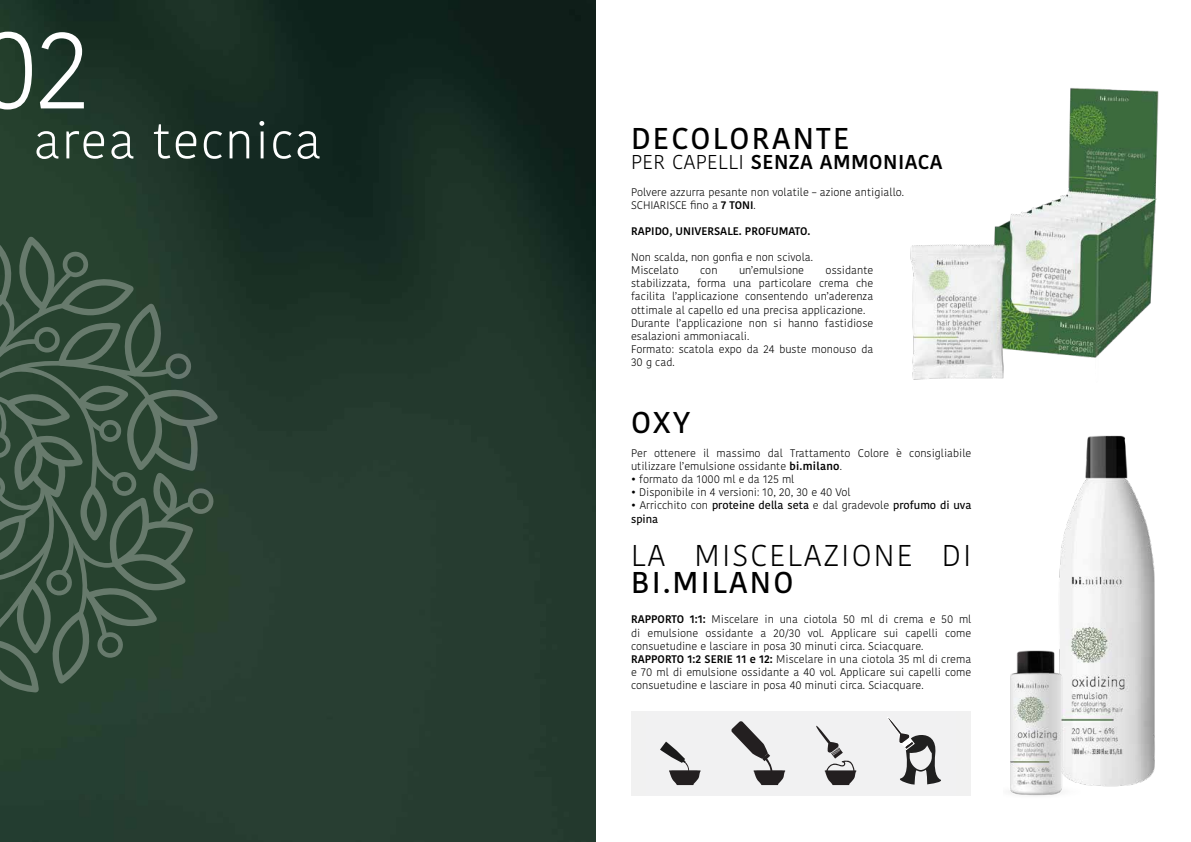
<style>
.page{position:relative;width:1191px;height:842px;background:#fff}
.page>*{position:absolute;margin:0;border:0;box-sizing:border-box;transform-origin:0 0}
.t1{font:300 110px "Kohinoor Bangla";color:#fff}
.t2{font:300 50px "Kohinoor Bangla";letter-spacing:.025em;color:#fff}
.t3{font:500 30px "Kohinoor Bangla";letter-spacing:.075em;color:#000}
.t4{font:300 30px "Kohinoor Bangla";letter-spacing:.075em;color:#000}
.t5{font:600 20px "Kohinoor Bangla";letter-spacing:.025em;color:#000}
.t6{font:300 11px/13.2px "Kohinoor Bangla";color:#000}
.t7{font:500 11px/13.2px "Kohinoor Bangla";color:#000}
.t8{font:600 11px "Kohinoor Bangla";color:#000}
.s1{font-weight:300}
.s2{font-weight:600}
</style>
<div class="page">
<img style="left:0;top:0;width:595px;height:842px">
<img style="left:1059px;top:435px;width:96px;height:352px">
<div style="left:631px;top:712px;width:340px;height:84px;background:#f1f1f1"></div>
<svg style="left:816px;top:725px;width:40px;height:60px"></svg>
<svg style="left:660px;top:742px;width:41px;height:43px"></svg>
<svg style="left:731px;top:721px;width:54px;height:64px"></svg>
<svg style="left:887px;top:717px;width:54px;height:68px"></svg>
<img style="left:910px;top:88px;width:249px;height:292px">
<img style="left:1010px;top:641px;width:70px;height:155px">
<svg style="left:0;top:231px;width:218px;height:461px;background:#364e3e"></svg>
<h1 class="t1" style="left:-23px;top:-12px;width:115px">02</h1>
<h2 class="t2" style="left:34px;top:104px;width:290px">area tecnica</h2>
<h3 class="t3" style="left:631px;top:115px;width:220px">DECOLORANTE</h3>
<h3 class="t5" style="left:631px;top:146px;width:313px"><span class="s1">PER CAPELLI</span> SENZA AMMONIACA</h3>
<p class="t6" style="left:631px;top:185px;width:274px">Polvere azzurra pesante non volatile – azione antigiallo.<br>SCHIARISCE fino a <span class="s2">7 TONI</span>.</p>
<p class="t8" style="left:631px;top:222px;width:181px">RAPIDO, UNIVERSALE. PROFUMATO.</p>
<p class="t6" style="left:631px;top:250px;width:183px">Non scalda, non gonfia e non scivola.<br>Miscelato</p>
<p class="t6" style="left:631px;top:263px;width:244px;text-indent:194px">ossidante stabilizzata, forma una particolare crema che facilita l’applicazione consentendo un’aderenza ottimale al capello ed una precisa applicazione.<br>Durante l’applicazione non si hanno fastidiose esalazioni ammoniacali.<br>Formato: scatola expo da 24 buste monouso da 30 g cad.</p>
<p class="t6" style="left:700px;top:263px;width:19px">con</p>
<p class="t6" style="left:739px;top:263px;width:67px">un’emulsione</p>
<h3 class="t3" style="left:631px;top:398px;width:60px">OXY</h3>
<p class="t6" style="left:631px;top:446px;width:342px">Per ottenere il massimo dal Trattamento Colore è consigliabile utilizzare l’emulsione ossidante <span class="s2">bi.milano</span>.</p>
<p class="t6" style="left:631px;top:472px;width:165px">• formato da 1000 ml e da 125 ml</p>
<p class="t6" style="left:631px;top:486px;width:221px">• Disponibile in 4 versioni: 10, 20, 30 e 40 Vol</p>
<p class="t7" style="left:631px;top:499px;width:342px"><span class="s1">• Arricchito con</span> proteine della seta <span class="s1">e dal gradevole</span> profumo di uva spina</p>
<h3 class="t4" style="left:631px;top:534px;width:342px">LA MISCELAZIONE DI</h3>
<h3 class="t3" style="left:631px;top:559px;width:164px">BI.MILANO</h3>
<p class="t6" style="left:631px;top:613px;width:342px"><span class="s2">RAPPORTO 1:1:</span> Miscelare in una ciotola 50 ml di crema e 50 ml di emulsione ossidante a 20/30 vol. Applicare sui capelli come consuetudine e lasciare in posa 30 minuti circa. Sciacquare.<br><span class="s2">RAPPORTO 1:2 SERIE 11 e 12:</span> Miscelare in una ciotola 35 ml di crema e 70 ml di emulsione ossidante a 40 vol. Applicare sui capelli come consuetudine e lasciare in posa 40 minuti circa. Sciacquare.</p>
</div>
